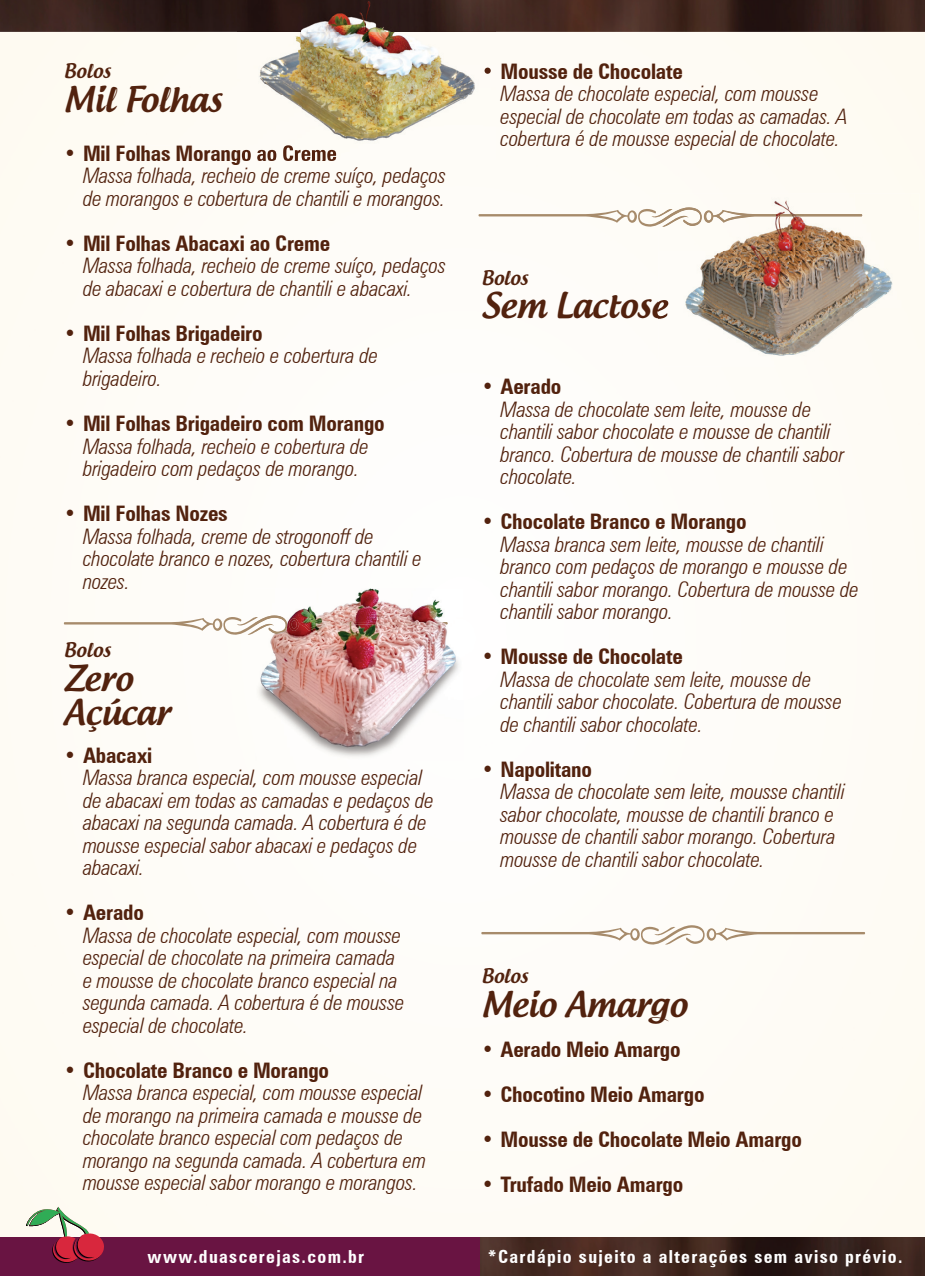
<style>
.page{position:relative;width:925px;height:1276px;background:#fff}
.page>*{position:absolute;margin:0;border:0;box-sizing:border-box;transform-origin:0 0}
.t1{font:500 33.75px/33.8px "Androgyne";color:#52220e}
.t2{font:italic 300 condensed 21.38px/22.5px "Zurich BT";letter-spacing:-.01em;color:#52220e}
.t3{font:700 condensed 21.38px "Zurich BT";letter-spacing:-.01em;color:#52220e}
.t4{font:500 19.12px "Androgyne";color:#52220e}
.t5{font:700 condensed 18px "Zurich BT";letter-spacing:.075em;color:#fff}
</style>
<div class="page">
<div style="left:84px;top:145px;width:206px;height:20px;background:#fefbf5"></div>
<svg style="left:481px;top:925px;width:384px;height:21px"></svg>
<svg style="left:478px;top:208px;width:180px;height:19px"></svg>
<img style="left:255px;top:588px;width:204px;height:172px">
<img style="left:64px;top:615px;width:384px;height:21px">
<img style="left:255px;top:615px;width:32px;height:19px">
<img style="left:479px;top:1237px;width:446px;height:39px">
<img style="left:0;top:0;width:925px;height:32px">
<div style="left:0;top:1237px;width:479px;height:39px;background:#691442"></div>
<svg style="left:26px;top:1202px;width:79px;height:61px"></svg>
<img style="left:237px;top:0;width:259px;height:96px">
<div style="left:237px;top:96px;width:65px;height:49px;background:#fefbf5"></div>
<img style="left:302px;top:96px;width:168px;height:48px">
<img style="left:237px;top:145px;width:100px;height:15px">
<svg style="left:484px;top:68px;width:10px;height:11px"></svg>
<img style="left:668px;top:194px;width:251px;height:172px">
<img style="left:658px;top:300px;width:10px;height:19px">
<img style="left:704px;top:210px;width:158px;height:13px">
<img style="left:662px;top:226px;width:27px;height:1px">
<img style="left:658px;top:207px;width:44px;height:19px">
<p class="t4" style="left:64px;top:59px;width:48px">Bolos</p>
<h1 class="t1" style="left:64px;top:82px;width:160px">Mil Folhas</h1>
<p class="t3" style="left:64px;top:140px;width:274px">• Mil Folhas Morango ao Creme</p>
<p class="t2" style="left:83px;top:164px;width:365px">Massa folhada, recheio de creme suíço, pedaços de morangos e cobertura de chantili e morangos.</p>
<p class="t3" style="left:64px;top:230px;width:268px">• Mil Folhas Abacaxi ao Creme</p>
<p class="t2" style="left:83px;top:254px;width:365px">Massa folhada, recheio de creme suíço, pedaços de abacaxi e cobertura de chantili e abacaxi.</p>
<p class="t3" style="left:64px;top:320px;width:200px">• Mil Folhas Brigadeiro</p>
<p class="t2" style="left:83px;top:344px;width:297px">Massa folhada e recheio e cobertura de brigadeiro.</p>
<p class="t3" style="left:64px;top:410px;width:322px">• Mil Folhas Brigadeiro com Morango</p>
<p class="t2" style="left:83px;top:434px;width:287px">Massa folhada, recheio e cobertura de brigadeiro com pedaços de morango.</p>
<p class="t3" style="left:64px;top:500px;width:165px">• Mil Folhas Nozes</p>
<p class="t2" style="left:83px;top:524px;width:340px">Massa folhada, creme de strogonoff de chocolate branco e nozes, cobertura chantili e nozes.</p>
<p class="t4" style="left:64px;top:638px;width:48px">Bolos</p>
<h1 class="t1" style="left:64px;top:661px;width:108px">Zero<br>Açúcar</h1>
<p class="t3" style="left:64px;top:742px;width:90px">• Abacaxi</p>
<p class="t2" style="left:83px;top:766px;width:352px">Massa branca especial, com mousse especial de abacaxi em todas as camadas e pedaços de abacaxi na segunda camada. A cobertura é de mousse especial sabor abacaxi e pedaços de abacaxi.</p>
<p class="t3" style="left:64px;top:899px;width:82px">• Aerado</p>
<p class="t2" style="left:83px;top:924px;width:323px">Massa de chocolate especial, com mousse especial de chocolate na primeira camada e mousse de chocolate branco especial na segunda camada. A cobertura é de mousse especial de chocolate.</p>
<p class="t3" style="left:64px;top:1057px;width:267px">• Chocolate Branco e Morango</p>
<p class="t2" style="left:83px;top:1081px;width:345px">Massa branca especial, com mousse especial de morango na primeira camada e mousse de chocolate branco especial com pedaços de morango na segunda camada. A cobertura em mousse especial sabor morango e morangos.</p>
<p class="t3" style="left:481px;top:58px;width:203px">• Mousse de Chocolate</p>
<p class="t2" style="left:500px;top:82px;width:349px">Massa de chocolate especial, com mousse especial de chocolate em todas as camadas. A cobertura é de mousse especial de chocolate.</p>
<p class="t4" style="left:481px;top:265px;width:48px">Bolos</p>
<h1 class="t1" style="left:481px;top:289px;width:187px">Sem Lactose</h1>
<p class="t3" style="left:481px;top:373px;width:82px">• Aerado</p>
<p class="t2" style="left:500px;top:398px;width:346px">Massa de chocolate sem leite, mousse de chantili sabor chocolate e mousse de chantili branco. Cobertura de mousse de chantili sabor chocolate.</p>
<p class="t3" style="left:481px;top:508px;width:267px">• Chocolate Branco e Morango</p>
<p class="t2" style="left:500px;top:533px;width:360px">Massa branca sem leite, mousse de chantili branco com pedaços de morango e mousse de chantili sabor morango. Cobertura de mousse de chantili sabor morango.</p>
<p class="t3" style="left:481px;top:644px;width:203px">• Mousse de Chocolate</p>
<p class="t2" style="left:500px;top:668px;width:343px">Massa de chocolate sem leite, mousse de chantili sabor chocolate. Cobertura de mousse de chantili sabor chocolate.</p>
<p class="t3" style="left:481px;top:756px;width:112px">• Napolitano</p>
<p class="t2" style="left:500px;top:780px;width:346px">Massa de chocolate sem leite, mousse chantili sabor chocolate, mousse de chantili branco e mousse de chantili sabor morango. Cobertura mousse de chantili sabor chocolate.</p>
<p class="t4" style="left:481px;top:964px;width:48px">Bolos</p>
<h1 class="t1" style="left:481px;top:987px;width:207px">Meio Amargo</h1>
<p class="t3" style="left:481px;top:1036px;width:201px">• Aerado Meio Amargo</p>
<p class="t3" style="left:481px;top:1081px;width:225px">• Chocotino Meio Amargo</p>
<p class="t3" style="left:481px;top:1126px;width:322px">• Mousse de Chocolate Meio Amargo</p>
<p class="t3" style="left:481px;top:1171px;width:203px">• Trufado Meio Amargo</p>
<p class="t5" style="left:148px;top:1246px;width:218px">www.duascerejas.com.br</p>
<p class="t5" style="left:488px;top:1245px;width:416px">*Cardápio sujeito a alterações sem aviso prévio.</p>
</div>
